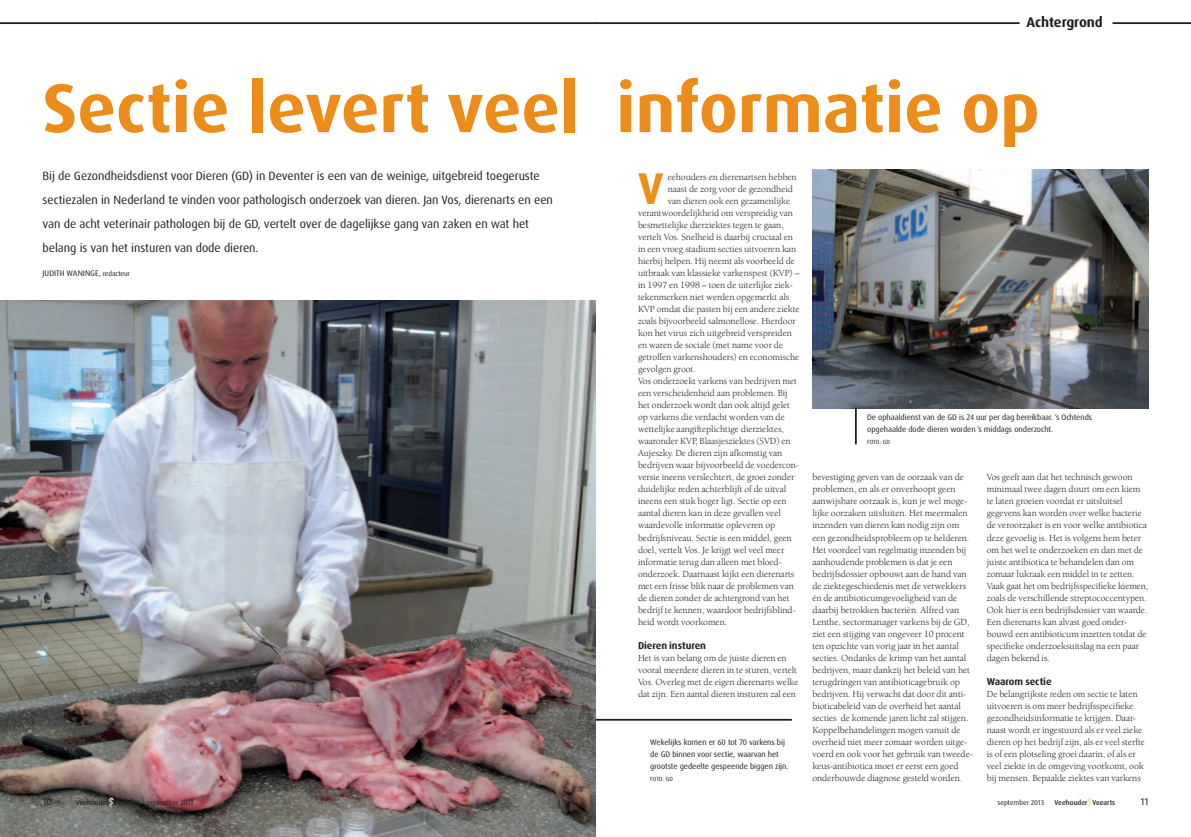
<style>
.page{position:relative;width:1191px;height:837px;background:#fff}
.page>*{position:absolute;margin:0;border:0;box-sizing:border-box;transform-origin:0 0}
.t1{font:700 69px "Dax OT";color:#eb8c1b}
.t2{font:700 44.5px "Dax OT";color:#eb8c1b}
.t3{font:700 14px "Dax OT";letter-spacing:-.005em;color:#231f20}
.t4{font:12px/24px "Dax OT";letter-spacing:-.005em;color:#231f20}
.t5{font:700 10px "Dax OT";letter-spacing:-.005em;color:#231f20}
.t6{font:10px "Dax OT";color:#231f20}
.t7{font:9.6px/12px "Berkeley Std";letter-spacing:-.005em;color:#231f20}
.t8{font:8px/12px "Dax OT";letter-spacing:-.005em;color:#231f20}
.t9{font:500 7px "Dax OT";letter-spacing:.005em;color:#231f20}
.t10{font:7px "Dax OT";color:#231f20}
.t11{font:6px "Dax OT";color:#231f20}
.s1{font-size:7px}
</style>
<div class="page">
<img style="left:0;top:300px;width:595px;height:536px">
<hr style="left:0;top:22px;width:595px;height:2px;background:#231f20">
<svg style="left:109px;top:797px;width:5px;height:9px"></svg>
<hr style="left:595px;top:22px;width:424px;height:2px;background:#231f20">
<hr style="left:1112px;top:22px;width:79px;height:2px;background:#231f20">
<svg style="left:1087px;top:797px;width:5px;height:9px"></svg>
<hr style="left:595px;top:718px;width:197px;height:2px;background:#231f20">
<img style="left:812px;top:169px;width:336px;height:239px">
<hr style="left:855px;top:408px;width:1px;height:36px;background:#231f20">
<h3 class="t3" style="left:1026px;top:13px;width:78px">Achtergrond</h3>
<h1 class="t1" style="left:43px;top:64px;width:998px">Sectie levert veel informatie op</h1>
<p class="t4" style="left:43px;top:164px;width:512px">Bij de Gezondheidsdienst voor Dieren (GD) in Deventer is een van de weinige, uitgebreid toegeruste sectiezalen in Nederland te vinden voor pathologisch onderzoek van dieren. Jan Vos, dierenarts en een van de acht veterinair pathologen bij de GD, vertelt over de dagelijkse gang van zaken en wat het belang is van het insturen van dode dieren.</p>
<p class="t8" style="left:43px;top:267px;width:89px">JUdith Waning e, <span class="s1">redacteur</span></p>
<h2 class="t2" style="left:638px;top:160px;width:27px">V</h2>
<p class="t7" style="left:668px;top:171px;width:131px">eehouders en dierenartsen hebben</p>
<p class="t7" style="left:668px;top:183px;width:127px">naast de zorg voor de gezondheid</p>
<p class="t7" style="left:668px;top:195px;width:124px">van dieren ook een gezamenlijke</p>
<p class="t7" style="left:638px;top:207px;width:156px">verantwoordelijkheid om verspreidig van</p>
<p class="t7" style="left:638px;top:219px;width:147px">besmettelijke dierziektes tegen te gaan,</p>
<p class="t7" style="left:638px;top:231px;width:156px">vertelt Vos. Snelheid is daarbij cruciaal en</p>
<p class="t7" style="left:638px;top:243px;width:160px">in een vroeg stadium secties uitvoeren kan</p>
<p class="t7" style="left:638px;top:255px;width:158px">hierbij helpen. Hij neemt als voorbeeld de</p>
<p class="t7" style="left:638px;top:267px;width:163px">uitbraak van klassieke varkenspest (KVP) –</p>
<p class="t7" style="left:638px;top:279px;width:156px">in 1997 en 1998 – toen de uiterlijke ziek-</p>
<p class="t7" style="left:638px;top:291px;width:153px">tekenmerken niet werden opgemerkt als</p>
<p class="t7" style="left:638px;top:303px;width:163px">KVP omdat die pasten bij een andere ziekte</p>
<p class="t7" style="left:638px;top:315px;width:159px">zoals bijvoorbeeld salmonellose. Hierdoor</p>
<p class="t7" style="left:638px;top:327px;width:155px">kon het virus zich uitgebreid verspreiden</p>
<p class="t7" style="left:638px;top:339px;width:147px">en waren de sociale (met name voor de</p>
<p class="t7" style="left:638px;top:351px;width:163px">getroffen varkenshouders) en economische</p>
<p class="t7" style="left:638px;top:363px;width:59px">gevolgen groot.</p>
<p class="t7" style="left:638px;top:375px;width:160px">Vos onderzoekt varkens van bedrijven met</p>
<p class="t7" style="left:638px;top:387px;width:151px">een verscheidenheid aan problemen. Bij</p>
<p class="t7" style="left:638px;top:399px;width:153px">het onderzoek wordt dan ook altijd gelet</p>
<p class="t7" style="left:638px;top:411px;width:148px">op varkens die verdacht worden van de</p>
<p class="t7" style="left:638px;top:423px;width:148px">wettelijke aangifteplichtige dierziektes,</p>
<p class="t7" style="left:638px;top:435px;width:154px">waaronder KVP, Blaasjesziektes (SVD) en</p>
<p class="t7" style="left:638px;top:447px;width:146px">Aujeszky. De dieren zijn afkomstig van</p>
<p class="t7" style="left:638px;top:459px;width:163px">bedrijven waar bijvoorbeeld de voedercon-</p>
<p class="t7" style="left:638px;top:471px;width:158px">versie ineens verslechtert, de groei zonder</p>
<p class="t7" style="left:638px;top:483px;width:150px">duidelijke reden achterblijft of de uitval</p>
<p class="t7" style="left:638px;top:495px;width:150px">ineens een stuk hoger ligt. Sectie op een</p>
<p class="t7" style="left:638px;top:507px;width:144px">aantal dieren kan in deze gevallen veel</p>
<p class="t7" style="left:638px;top:519px;width:139px">waardevolle informatie opleveren op</p>
<p class="t7" style="left:638px;top:531px;width:155px">bedrijfsniveau. Sectie is een middel, geen</p>
<p class="t7" style="left:638px;top:543px;width:148px">doel, vertelt Vos. Je krijgt wel veel meer</p>
<p class="t7" style="left:638px;top:555px;width:145px">informatie terug dan alleen met bloed-</p>
<p class="t7" style="left:638px;top:567px;width:158px">onderzoek. Daarnaast kijkt een dierenarts</p>
<p class="t7" style="left:638px;top:579px;width:157px">met een frisse blik naar de problemen van</p>
<p class="t7" style="left:638px;top:591px;width:153px">de dieren zonder de achtergrond van het</p>
<p class="t7" style="left:638px;top:603px;width:159px">bedrijf te kennen, waardoor bedrijfsblind-</p>
<p class="t7" style="left:638px;top:615px;width:91px">heid wordt voorkomen.</p>
<p class="t5" style="left:638px;top:638px;width:70px">Dieren insturen</p>
<p class="t7" style="left:638px;top:651px;width:162px">Het is van belang om de juiste dieren en vooral meerdere dieren in te sturen, vertelt Vos. Overleg met de eigen dierenarts welke dat zijn. Een aantal dieren insturen zal een</p>
<p class="t8" style="left:867px;top:411px;width:226px">De ophaaldienst van de GD is 24 uur per dag bereikbaar. ‘s Ochtends opgehaalde dode dieren worden ‘s middags onderzocht.</p>
<p class="t11" style="left:867px;top:438px;width:24px">Foto: GD</p>
<p class="t7" style="left:812px;top:471px;width:161px">bevestiging geven van de oorzaak van de problemen, en als er onverhoopt geen aanwijsbare oorzaak is, kun je wel moge&shy;lijke oorzaken uitsluiten. Het meermalen inzenden van dieren kan nodig zijn om een gezondheidsprobleem op te helderen.<br>Het voordeel van regelmatig inzenden bij aanhoudende problemen is dat je een bedrijfsdossier opbouwt aan de hand van de ziektegeschiedenis met de verwekkers én de antibioticumgevoeligheid van de daarbij betrokken bacteriën. Alfred van Lenthe, sectormanager varkens bij de GD, ziet een stijging van ongeveer 10 procent ten opzichte van vorig jaar in het aantal secties. Ondanks de krimp van het aantal bedrijven, maar dankzij het beleid van het terugdringen van antibioticagebruik op bedrijven. Hij verwacht dat door dit anti&shy;bioticabeleid van de overheid het aantal secties de komende jaren licht zal stijgen.<br>Koppelbehandelingen mogen vanuit de overheid niet meer zomaar worden uitge&shy;voerd en ook voor het gebruik van tweede&shy;keus-antibiotica moet er eerst een goed onderbouwde diagnose gesteld worden.</p>
<p class="t7" style="left:986px;top:471px;width:163px">Vos geeft aan dat het technisch gewoon minimaal twee dagen duurt om een kiem te laten groeien voordat er uitsluitsel gegevens kan worden over welke bacterie de veroorzaker is en voor welke antibiotica deze gevoelig is. Het is volgens hem beter om het wel te onderzoeken en dan met de juiste antibiotica te behandelen dan om zomaar lukraak een middel in te zetten.<br>Vaak gaat het om bedrijfsspecifieke kiemen, zoals de verschillende streptococcentypen.<br>Ook hier is een bedrijfsdossier van waarde.<br>Een dierenarts kan alvast goed onder&shy;bouwd een antibioticum inzetten totdat de specifieke onderzoeksuitslag na een paar dagen bekend is.</p>
<p class="t5" style="left:986px;top:674px;width:66px">Waarom sectie</p>
<p class="t7" style="left:986px;top:687px;width:160px">De belangrijkste reden om sectie te laten uitvoeren is om meer bedrijfsspecifieke gezondheidsinformatie te krijgen. Daar&shy;naast wordt er ingestuurd als er veel zieke dieren op het bedrijf zijn, als er veel sterfte is of een plotseling groei daarin, of als er veel ziekte in de omgeving voorkomt, ook bij mensen. Bepaalde ziektes van varkens</p>
<p class="t8" style="left:650px;top:735px;width:140px">Wekelijks komen er 60 tot 70 varkens bij de GD binnen voor sectie, waarvan het grootste gedeelte gespeende biggen zijn.</p>
<p class="t11" style="left:650px;top:774px;width:24px">Foto: GD</p>
<p class="t6" style="left:43px;top:794px;width:11px">10</p>
<p class="t9" style="left:76px;top:797px;width:62px">Veehouder Veearts</p>
<p class="t10" style="left:147px;top:797px;width:48px">september 2013</p>
<p class="t10" style="left:997px;top:797px;width:48px">september 2013</p>
<p class="t9" style="left:1054px;top:797px;width:62px">Veehouder Veearts</p>
<p class="t6" style="left:1140px;top:794px;width:9px">11</p>
</div>
